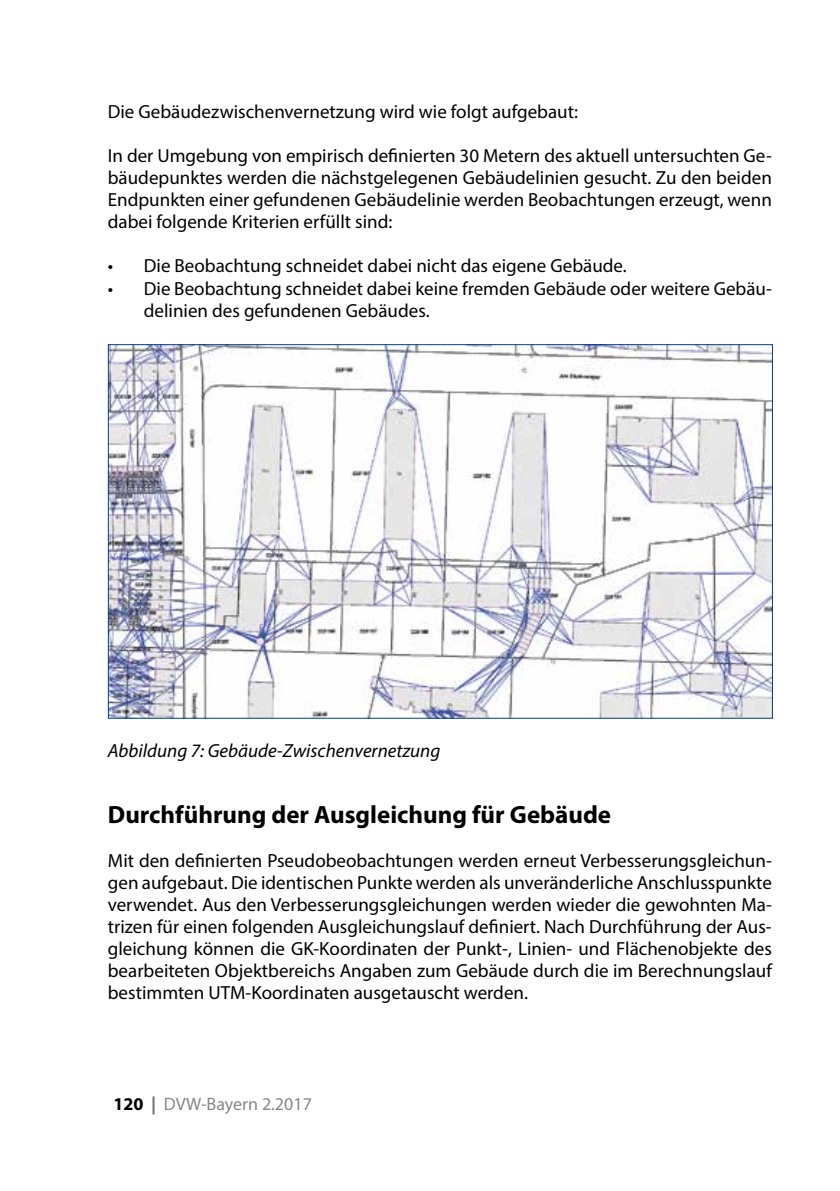
<style>
.page{position:relative;width:840px;height:1191px;background:#fff}
.page>*{position:absolute;margin:0;border:0;box-sizing:border-box;transform-origin:0 0}
.t1{font:700 25px "Myriad Pro";color:#000}
.t2{font:19px/22px "Myriad Pro";color:#000;text-align:justify}
.t3{font:italic 19px "Myriad Pro";color:#000}
.t4{font:18px "Myriad Pro";color:#868786}
.s1{font-weight:700;color:#000}
.s2{font-weight:700;color:#6e6e6e}
</style>
<div class="page">
<img style="left:110px;top:346px;width:660px;height:370px">
<p class="t2" style="left:108px;top:101px;width:471px">Die Gebäudezwischenvernetzung wird wie folgt aufgebaut:</p>
<p class="t2" style="left:108px;top:145px;width:665px">In der Umgebung von empirisch definierten 30 Metern des aktuell untersuchten Ge&shy;bäudepunktes werden die nächstgelegenen Gebäudelinien gesucht. Zu den beiden Endpunkten einer gefundenen Gebäudelinie werden Beobachtungen erzeugt, wenn dabei folgende Kriterien erfüllt sind:</p>
<p class="t2" style="left:108px;top:255px;width:520px">• Die Beobachtung schneidet dabei nicht das eigene Gebäude.</p>
<p class="t2" style="left:144px;top:277px;width:629px;text-indent:-36px">• Die Beobachtung schneidet dabei keine fremden Gebäude oder weitere Gebäu&shy;delinien des gefundenen Gebäudes.</p>
<p class="t3" style="left:108px;top:738px;width:334px">Abbildung 7: Gebäude-Zwischenvernetzung</p>
<h1 class="t1" style="left:108px;top:798px;width:504px">Durchführung der Ausgleichung für Gebäude</h1>
<p class="t2" style="left:108px;top:849px;width:665px">Mit den definierten Pseudobeobachtungen werden erneut Verbesserungsgleichun&shy;gen aufgebaut. Die identischen Punkte werden als unveränderliche Anschlusspunkte verwendet. Aus den Verbesserungsgleichungen werden wieder die gewohnten Ma&shy;trizen für einen folgenden Ausgleichungslauf definiert. Nach Durchführung der Aus&shy;gleichung können die GK-Koordinaten der Punkt-, Linien- und Flächenobjekte des bearbeiteten Objektbereichs Angaben zum Gebäude durch die im Berechnungslauf bestimmten UTM-Koordinaten ausgetauscht werden.</p>
<p class="t4" style="left:113px;top:1093px;width:200px"><span class="s1">120</span> <span class="s2">|</span> DVW-Bayern 2.2017</p>
</div>
